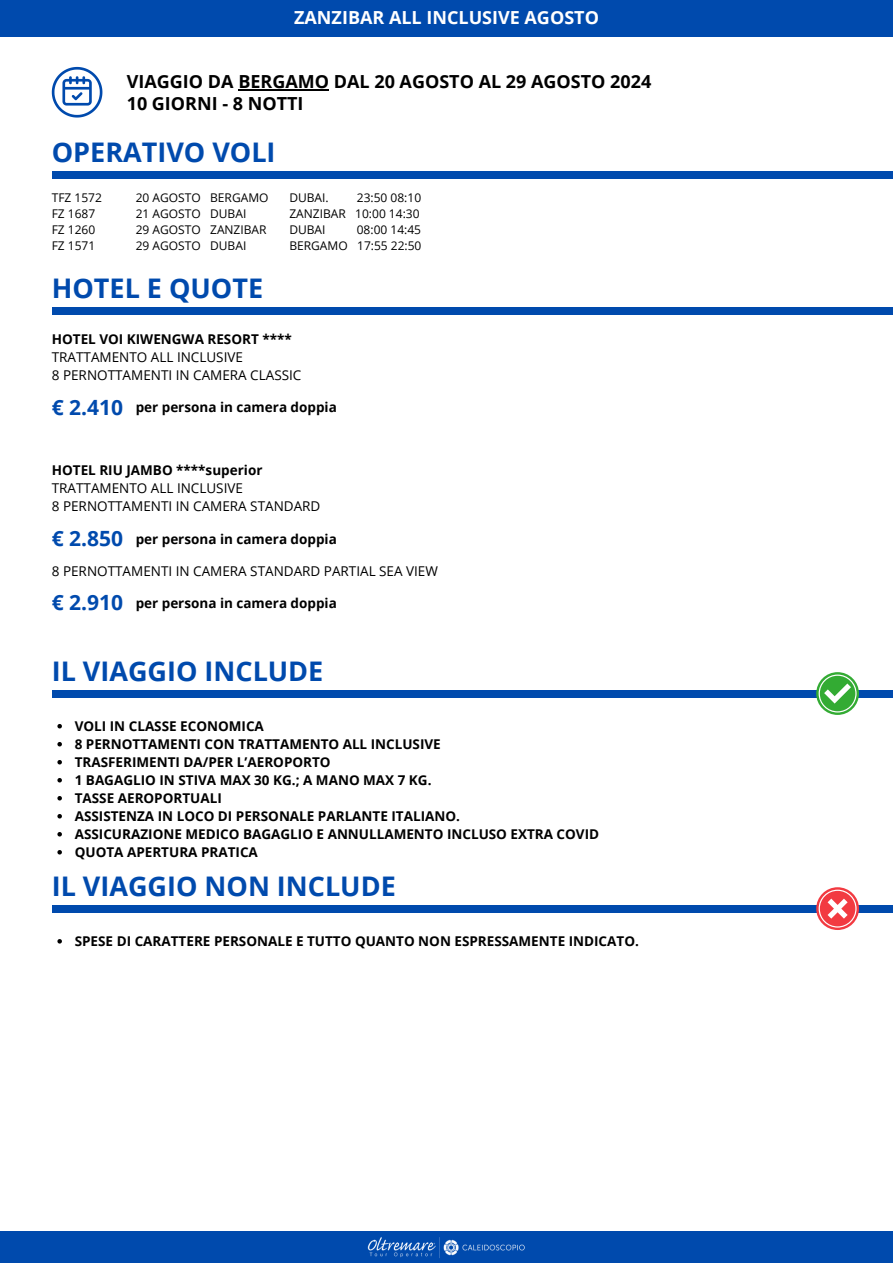
<style>
.page{position:relative;width:893px;height:1264px;background:#fff}
.page>*{position:absolute;margin:0;border:0;box-sizing:border-box;transform-origin:0 0}
.t1{font:700 27px "Open Sans";color:#004aad}
.t2{font:700 21px "Open Sans";color:#004aad}
.t3{font:700 18px "Open Sans";color:#000}
.t4{font:700 18px "Open Sans";color:#fff}
.t5{font:700 13.5px "Open Sans";color:#000}
.t6{font:13.5px/18px "Open Sans";color:#000}
.t7{font:12px "Open Sans";color:#000}
.s1{font-weight:700}
</style>
<div class="page">
<div style="left:0;top:0;width:892px;height:37px;background:#004aad"></div>
<svg style="left:52px;top:67px;width:50px;height:51px"></svg>
<hr style="left:238px;top:90px;width:91px;height:1px;background:#000">
<div style="left:52px;top:307px;width:840px;height:7px;background:#004aad"></div>
<div style="left:52px;top:172px;width:840px;height:7px;background:#004aad"></div>
<div style="left:52px;top:690px;width:840px;height:7px;background:#004aad"></div>
<div style="left:52px;top:905px;width:840px;height:7px;background:#004aad"></div>
<svg style="left:816px;top:672px;width:42px;height:43px"></svg>
<svg style="left:818px;top:674px;width:38px;height:38px"></svg>
<svg style="left:816px;top:887px;width:42px;height:43px"></svg>
<svg style="left:818px;top:889px;width:38px;height:38px"></svg>
<svg style="left:57px;top:724px;width:5px;height:4px"></svg>
<svg style="left:57px;top:742px;width:5px;height:4px"></svg>
<svg style="left:57px;top:760px;width:5px;height:4px"></svg>
<svg style="left:57px;top:778px;width:5px;height:4px"></svg>
<svg style="left:57px;top:796px;width:5px;height:4px"></svg>
<svg style="left:57px;top:814px;width:5px;height:4px"></svg>
<svg style="left:57px;top:832px;width:5px;height:4px"></svg>
<svg style="left:57px;top:850px;width:5px;height:4px"></svg>
<svg style="left:57px;top:939px;width:5px;height:4px"></svg>
<div style="left:0;top:1231px;width:892px;height:32px;background:#004aad"></div>
<img style="left:367px;top:1237px;width:158px;height:21px">
<h3 class="t4" style="left:294px;top:5px;width:306px">ZANZIBAR ALL INCLUSIVE AGOSTO</h3>
<h3 class="t3" style="left:127px;top:69px;width:526px">VIAGGIO DA BERGAMO DAL 20 AGOSTO AL 29 AGOSTO 2024</h3>
<p class="t3" style="left:127px;top:90px;width:178px">10 GIORNI - 8 NOTTI</p>
<h5 class="t1" style="left:52px;top:133px;width:225px">OPERATIVO VOLI</h5>
<h2 class="t7" style="left:52px;top:189px;width:52px">TFZ 1572</h2>
<h5 class="t7" style="left:52px;top:205px;width:45px">FZ 1687</h5>
<h4 class="t7" style="left:52px;top:221px;width:45px">FZ 1260</h4>
<h2 class="t7" style="left:52px;top:237px;width:45px">FZ 1571</h2>
<p class="t7" style="left:136px;top:189px;width:134px">20 AGOSTO BERGAMO</p>
<p class="t7" style="left:136px;top:205px;width:67px">21 AGOSTO</p>
<p class="t7" style="left:210px;top:205px;width:38px">DUBAI</p>
<p class="t7" style="left:136px;top:221px;width:67px">29 AGOSTO</p>
<p class="t7" style="left:210px;top:221px;width:58px">ZANZIBAR</p>
<p class="t7" style="left:136px;top:237px;width:67px">29 AGOSTO</p>
<h1 class="t7" style="left:210px;top:237px;width:38px">DUBAI</h1>
<h4 class="t7" style="left:289px;top:189px;width:41px">DUBAI.</h4>
<h4 class="t7" style="left:357px;top:189px;width:66px">23:50 08:10</h4>
<h2 class="t7" style="left:289px;top:205px;width:132px">ZANZIBAR 10:00 14:30</h2>
<h5 class="t7" style="left:289px;top:221px;width:38px">DUBAI</h5>
<h5 class="t7" style="left:357px;top:221px;width:66px">08:00 14:45</h5>
<h6 class="t7" style="left:289px;top:237px;width:134px">BERGAMO 17:55 22:50</h6>
<h3 class="t1" style="left:52px;top:269px;width:213px">HOTEL E QUOTE</h3>
<h1 class="t6" style="left:52px;top:329px;width:251px"><span class="s1">HOTEL VOI KIWENGWA RESORT ****<br></span>TRATTAMENTO ALL INCLUSIVE<br>8 PERNOTTAMENTI IN CAMERA CLASSIC</h1>
<p class="t2" style="left:52px;top:392px;width:73px">€ 2.410</p>
<p class="t5" style="left:136px;top:398px;width:203px">per persona in camera doppia</p>
<p class="t6" style="left:52px;top:461px;width:270px"><span class="s1">HOTEL RIU JAMBO ****superior<br></span>TRATTAMENTO ALL INCLUSIVE<br>8 PERNOTTAMENTI IN CAMERA STANDARD</p>
<p class="t2" style="left:52px;top:523px;width:73px">€ 2.850</p>
<p class="t5" style="left:136px;top:529px;width:203px">per persona in camera doppia</p>
<p class="t6" style="left:52px;top:562px;width:387px">8 PERNOTTAMENTI IN CAMERA STANDARD PARTIAL SEA VIEW</p>
<p class="t2" style="left:52px;top:587px;width:73px">€ 2.910</p>
<p class="t5" style="left:136px;top:593px;width:203px">per persona in camera doppia</p>
<h1 class="t1" style="left:52px;top:651px;width:273px">IL VIAGGIO INCLUDE</h1>
<p class="t5" style="left:75px;top:716px;width:191px">VOLI IN CLASSE ECONOMICA</p>
<p class="t5" style="left:75px;top:734px;width:367px">8 PERNOTTAMENTI CON TRATTAMENTO ALL INCLUSIVE</p>
<p class="t5" style="left:75px;top:752px;width:257px">TRASFERIMENTI DA/PER L’AEROPORTO</p>
<p class="t5" style="left:75px;top:770px;width:358px">1 BAGAGLIO IN STIVA MAX 30 KG.; A MANO MAX 7 KG.</p>
<p class="t5" style="left:75px;top:788px;width:149px">TASSE AEROPORTUALI</p>
<p class="t5" style="left:75px;top:806px;width:387px">ASSISTENZA IN LOCO DI PERSONALE PARLANTE ITALIANO.</p>
<p class="t5" style="left:75px;top:824px;width:526px">ASSICURAZIONE MEDICO BAGAGLIO E ANNULLAMENTO INCLUSO EXTRA COVID</p>
<p class="t5" style="left:75px;top:842px;width:185px">QUOTA APERTURA PRATICA</p>
<p class="t1" style="left:52px;top:866px;width:345px">IL VIAGGIO NON INCLUDE</p>
<h1 class="t5" style="left:75px;top:931px;width:565px">SPESE DI CARATTERE PERSONALE E TUTTO QUANTO NON ESPRESSAMENTE INDICATO.</h1>
</div>
